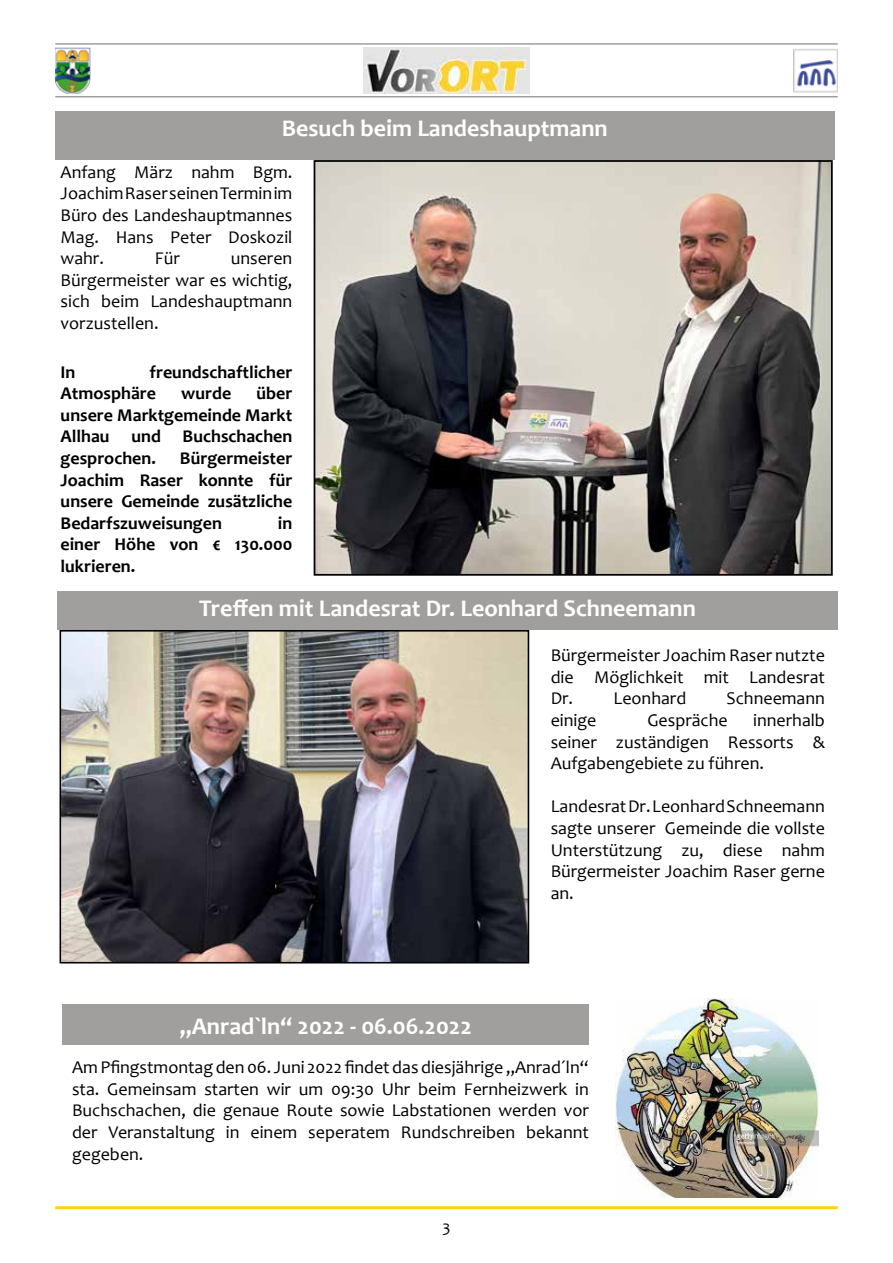
<style>
.page{position:relative;width:893px;height:1263px;background:#fff}
.page>*{position:absolute;margin:0;border:0;box-sizing:border-box;transform-origin:0 0}
.t1{font:700 24px "Candara";color:#fff}
.t2{font:18px/21.6px "Candara";color:#000;text-align:justify}
.t3{font:700 18px/21.6px "Candara";color:#000;text-align:justify}
.t4{font:16.5px "Candara";color:#000}
</style>
<div class="page">
<hr style="left:55px;top:1206px;width:783px;height:3px;background:#ffd313">
<hr style="left:55px;top:96px;width:783px;height:1px;background:#a19e9e">
<hr style="left:55px;top:43px;width:783px;height:2px;background:#a19e9e">
<img style="left:55px;top:48px;width:35px;height:46px">
<img style="left:793px;top:49px;width:45px;height:44px">
<img style="left:364px;top:48px;width:165px;height:46px">
<img style="left:317px;top:163px;width:513px;height:410px">
<div style="left:314px;top:160px;width:519px;height:416px;border:2px solid #000"></div>
<div style="left:55px;top:111px;width:779px;height:48px;background:#a19e9e"></div>
<img style="left:63px;top:633px;width:463px;height:327px">
<div style="left:60px;top:630px;width:469px;height:333px;border:2px solid #000"></div>
<div style="left:57px;top:591px;width:781px;height:39px;background:#a19e9e"></div>
<div style="left:63px;top:1004px;width:526px;height:41px;background:#a19e9e"></div>
<img style="left:616px;top:998px;width:202px;height:199px">
<h1 class="t1" style="left:282px;top:113px;width:327px">Besuch beim Landeshauptmann</h1>
<p class="t2" style="left:61px;top:161px;width:233px">Anfang März nahm Bgm.<br>Joachim Raser seinen Termin im Büro des Landeshauptmannes Mag. Hans Peter Doskozil wahr.</p>
<p class="t2" style="left:155px;top:247px;width:26px">Für</p>
<p class="t2" style="left:61px;top:247px;width:233px;text-indent:170px">unseren Bürgermeister war es wichtig, sich beim Landeshauptmann vorzustellen.</p>
<p class="t3" style="left:61px;top:361px;width:16px">In</p>
<p class="t3" style="left:61px;top:361px;width:233px;text-indent:89px">freundschaftlicher<br>Atmosphäre</p>
<p class="t3" style="left:61px;top:382px;width:233px;text-indent:196px">über unsere Marktgemeinde Markt Allhau und Buchschachen gesprochen.</p>
<p class="t3" style="left:181px;top:382px;width:51px">wurde</p>
<p class="t3" style="left:61px;top:447px;width:233px;text-indent:119px">Bürgermeister Joachim Raser konnte für unsere Gemeinde zusätzliche Bedarfszuweisungen</p>
<p class="t3" style="left:61px;top:512px;width:233px;text-indent:217px">in einer Höhe von € 130.000 lukrieren.</p>
<h1 class="t1" style="left:199px;top:593px;width:498px">Treffen mit Landesrat Dr. Leonhard Schneemann</h1>
<p class="t2" style="left:551px;top:644px;width:276px">Bürgermeister Joachim Raser nutzte die Möglichkeit mit Landesrat Dr. Leonhard</p>
<p class="t2" style="left:727px;top:687px;width:100px">Schneemann</p>
<p class="t2" style="left:551px;top:709px;width:276px;text-indent:203px">innerhalb seiner zuständigen Ressorts &amp; Aufgabengebiete zu führen.</p>
<p class="t2" style="left:551px;top:795px;width:276px">Landesrat Dr. Leonhard Schneemann sagte unserer Gemeinde die vollste Unterstützung zu, diese nahm Bürgermeister Joachim Raser gerne an.</p>
<p class="t2" style="left:551px;top:709px;width:47px">einige</p>
<p class="t2" style="left:647px;top:709px;width:82px">Gespräche</p>
<h1 class="t1" style="left:180px;top:1011px;width:294px">„Anrad`ln“ 2022 - 06.06.2022</h1>
<p class="t2" style="left:72px;top:1056px;width:518px">Am Pfingstmontag den 06. Juni 2022 findet das diesjährige „Anrad´ln“ sta. Gemeinsam starten wir um 09:30 Uhr beim Fernheizwerk in Buchschachen, die genaue Route sowie Labstationen werden vor der Veranstaltung in einem seperatem Rundschreiben bekannt gegeben.</p>
<p class="t4" style="left:442px;top:1216px;width:10px">3</p>
</div>
